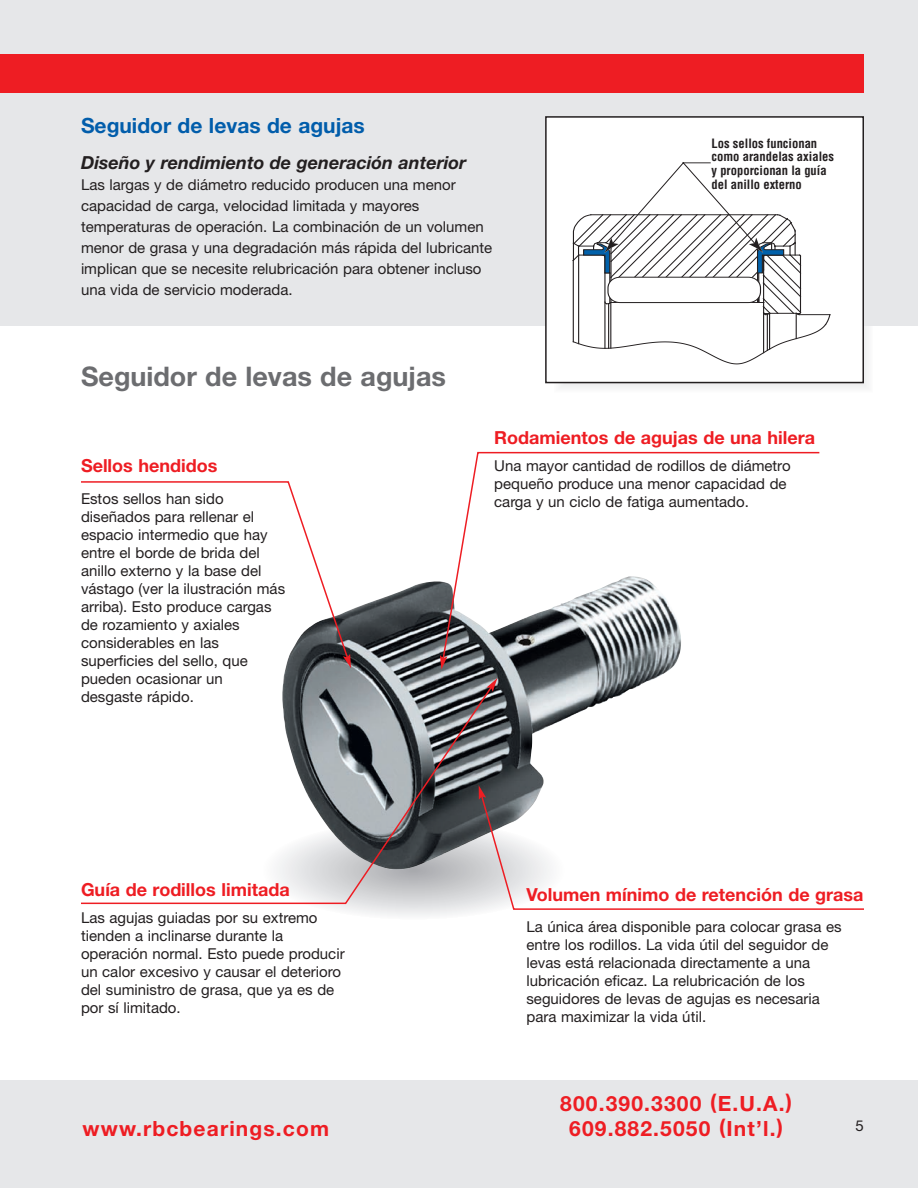
<style>
.page{position:relative;width:918px;height:1188px;background:#fff}
.page>*{position:absolute;margin:0;border:0;box-sizing:border-box;transform-origin:0 0}
.t1{font:700 27px "Helvetica Neue";color:#6c6d70}
.t2{font:700 21px "Helvetica Neue";letter-spacing:.055em;color:#ee1d23}
.t3{font:700 21px "Helvetica Neue";color:#015dab}
.t4{font:700 18px "Helvetica Neue";color:#ee1d23}
.t5{font:italic 700 18px "Helvetica Neue";color:#231f20}
.t6{font:15px/18px "Helvetica Neue";color:#231f20}
.t7{font:700 condensed 12.6px/13.6px "Helvetica";color:#231f20}
</style>
<div class="page">
<svg style="left:327px;top:905px;width:153px;height:11px"></svg>
<img style="left:283px;top:581px;width:395px;height:213px">
<div style="left:0;top:1080px;width:918px;height:108px;background:#e6e7e9"></div>
<div style="left:0;top:0;width:918px;height:326px;background:#e6e7e9"></div>
<div style="left:0;top:54px;width:864px;height:39px;background:#ee1d23"></div>
<div style="left:546px;top:117px;width:317px;height:266px;background:#fff"></div>
<svg style="left:572px;top:162px;width:259px;height:202px"></svg>
<div style="left:545px;top:116px;width:319px;height:267px;border:2px solid #231f20"></div>
<svg style="left:442px;top:451px;width:378px;height:209px"></svg>
<svg style="left:440px;top:655px;width:7px;height:15px"></svg>
<svg style="left:81px;top:685px;width:412px;height:220px"></svg>
<svg style="left:487px;top:678px;width:10px;height:14px"></svg>
<svg style="left:480px;top:794px;width:384px;height:116px"></svg>
<svg style="left:479px;top:785px;width:7px;height:15px"></svg>
<svg style="left:81px;top:481px;width:268px;height:178px"></svg>
<svg style="left:343px;top:654px;width:8px;height:14px"></svg>
<h2 class="t3" style="left:81px;top:118px;width:285px">Seguidor de levas de agujas</h2>
<p class="t5" style="left:81px;top:156px;width:387px">Diseño y rendimiento de generación anterior</p>
<p class="t6" style="left:81px;top:176px;width:413px;line-height:21px">Las largas y de diámetro reducido producen una menor capacidad de carga, velocidad limitada y mayores temperaturas de operación. La combinación de un volumen menor de grasa y una degradación más rápida del lubricante implican que se necesite relubricación para obtener incluso una vida de servicio moderada.</p>
<h1 class="t1" style="left:81px;top:366px;width:367px">Seguidor de levas de agujas</h1>
<p class="t7" style="left:712px;top:137px;width:124px">Los sellos funcionan como arandelas axiales y proporcionan la guía del anillo externo</p>
<p class="t4" style="left:81px;top:459px;width:138px">Sellos hendidos</p>
<p class="t6" style="left:81px;top:491px;width:206px">Estos sellos han sido diseñados para rellenar el espacio intermedio que hay entre el borde de brida del anillo externo y la base del vástago (ver la ilustración más arriba). Esto produce cargas de rozamiento y axiales considerables en las superficies del sello, que pueden ocasionar un desgaste rápido.</p>
<p class="t4" style="left:81px;top:883px;width:210px">Guía de rodillos limitada</p>
<p class="t6" style="left:81px;top:910px;width:265px">Las agujas guiadas por su extremo tienden a inclinarse durante la operación normal. Esto puede producir un calor excesivo y causar el deterioro del suministro de grasa, que ya es de por sí limitado.</p>
<p class="t4" style="left:494px;top:431px;width:322px">Rodamientos de agujas de una hilera</p>
<p class="t6" style="left:494px;top:458px;width:298px">Una mayor cantidad de rodillos de diámetro pequeño produce una menor capacidad de carga y un ciclo de fatiga aumentado.</p>
<p class="t4" style="left:526px;top:888px;width:339px">Volumen mínimo de retención de grasa</p>
<p class="t6" style="left:526px;top:919px;width:317px">La única área disponible para colocar grasa es entre los rodillos. La vida útil del seguidor de levas está relacionada directamente a una lubricación eficaz. La relubricación de los seguidores de levas de agujas es necesaria para maximizar la vida útil.</p>
<h2 class="t2" style="left:560px;top:1096px;width:233px">800.390.3300 (E.U.A.)</h2>
<h2 class="t2" style="left:82px;top:1121px;width:248px">www.rbcbearings.com</h2>
<h2 class="t2" style="left:569px;top:1121px;width:215px">609.882.5050 (Int’l.)</h2>
<p class="t6" style="left:856px;top:1118px;width:10px">5</p>
</div>
